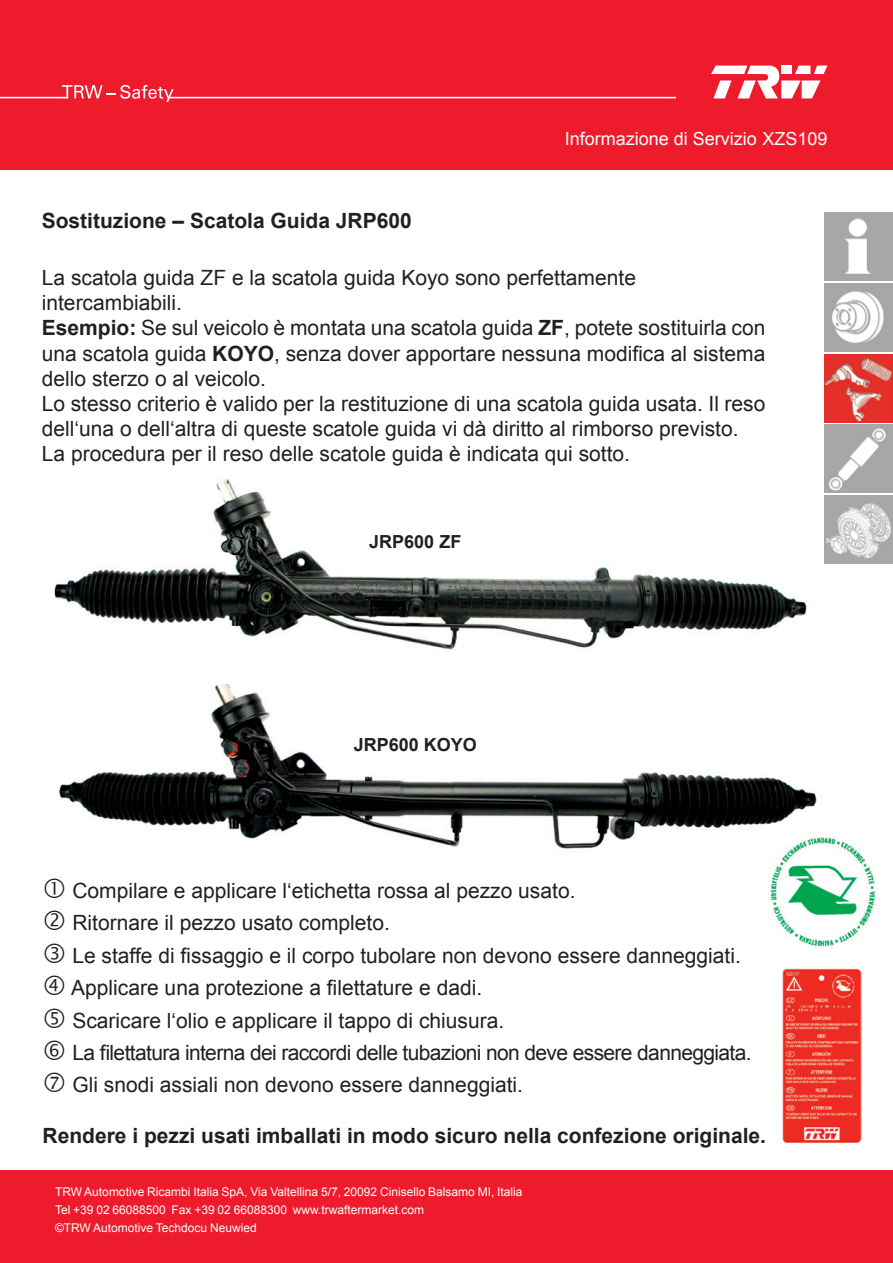
<style>
.page{position:relative;width:893px;height:1263px;background:#ee1b2c}
.page>*{position:absolute;margin:0;border:0;box-sizing:border-box;transform-origin:0 0}
.Haupt_Block_ohne_Tre{font:21px/25.2px "Arial";color:#231f20}
.Haupt_Block_ohne_Tre-2{font:700 21px "Arial";color:#231f20}
.Haupt_Block_ohne_Tre-3{font:21px "Arial";letter-spacing:-.03em;color:#231f20}
.t1{font:18px "Arial";color:#fff}
.t2{font:700 18px "Arial";color:#231f20}
.Body_copy{font:12px "Arial";color:#fff}
.s1{font-weight:700}
</style>
<div class="page">
<div style="left:0;top:171px;width:893px;height:999px;background:#fff"></div>
<svg style="left:62px;top:85px;width:112px;height:17px"></svg>
<hr style="left:0;top:97px;width:68px;height:1px;background:#fff">
<hr style="left:168px;top:97px;width:507px;height:1px;background:#fff">
<svg style="left:711px;top:66px;width:116px;height:32px"></svg>
<img style="left:825px;top:213px;width:68px;height:68px">
<img style="left:825px;top:283px;width:68px;height:68px">
<img style="left:825px;top:354px;width:68px;height:68px">
<img style="left:825px;top:425px;width:68px;height:68px">
<img style="left:825px;top:495px;width:68px;height:68px">
<img style="left:59px;top:684px;width:758px;height:165px">
<img style="left:54px;top:479px;width:753px;height:171px">
<img style="left:783px;top:968px;width:79px;height:174px">
<img style="left:767px;top:834px;width:109px;height:114px">
<p class="Haupt_Block_ohne_Tre-2" style="left:42px;top:206px;width:371px">Sostituzione – Scatola Guida JRP600</p>
<p class="t1" style="left:565px;top:127px;width:264px">Informazione di Servizio XZS109</p>
<p class="Haupt_Block_ohne_Tre" style="left:42px;top:265px;width:596px">La scatola guida ZF e la scatola guida Koyo sono perfettamente intercambiabili.</p>
<p class="Haupt_Block_ohne_Tre" style="left:42px;top:316px;width:725px;text-align:justify"><span class="s1">Esempio:</span> Se sul veicolo è montata una scatola guida <span class="s1">ZF</span>, potete sostituirla con una scatola guida <span class="s1">KOYO</span>, senza dover apportare nessuna modifica al sistema dello sterzo o al veicolo.</p>
<p class="Haupt_Block_ohne_Tre" style="left:42px;top:391px;width:725px">Lo stesso criterio è valido per la restituzione di una scatola guida usata. Il reso dell‘una o dell‘altra di queste scatole guida vi dà diritto al rimborso previsto.</p>
<p class="Haupt_Block_ohne_Tre" style="left:42px;top:442px;width:590px">La procedura per il reso delle scatole guida è indicata qui sotto.</p>
<p class="t2" style="left:369px;top:530px;width:94px">JRP600 ZF</p>
<p class="t2" style="left:354px;top:733px;width:125px">JRP600 KOYO</p>
<p class="Haupt_Block_ohne_Tre" style="left:72px;top:878px;width:505px">Compilare e applicare l‘etichetta rossa al pezzo usato.</p>
<p class="Haupt_Block_ohne_Tre" style="left:72px;top:910px;width:319px">Ritornare il pezzo usato completo.</p>
<p class="Haupt_Block_ohne_Tre" style="left:72px;top:943px;width:670px">Le staffe di fissaggio e il corpo tubolare non devono essere danneggiati.</p>
<p class="Haupt_Block_ohne_Tre" style="left:71px;top:975px;width:412px">Applicare una protezione a filettature e dadi.</p>
<p class="Haupt_Block_ohne_Tre" style="left:72px;top:1008px;width:433px">Scaricare l‘olio e applicare il tappo di chiusura.</p>
<p class="Haupt_Block_ohne_Tre-3" style="left:72px;top:1039px;width:681px">La filettatura interna dei raccordi delle tubazioni non deve essere danneggiata.</p>
<p class="Haupt_Block_ohne_Tre" style="left:72px;top:1072px;width:452px">Gli snodi assiali non devono essere danneggiati.</p>
<p class="Haupt_Block_ohne_Tre-2" style="left:43px;top:1121px;width:725px">Rendere i pezzi usati imballati in modo sicuro nella confezione originale.</p>
<p class="Body_copy" style="left:55px;top:1184px;width:469px">TRW Automotive Ricambi Italia SpA, Via Valtellina 5/7, 20092 Cinisello Balsamo MI, Italia</p>
<p class="Body_copy" style="left:55px;top:1201px;width:371px">Tel +39 02 66088500 Fax +39 02 66088300 www.trwaftermarket.com</p>
<p class="Body_copy" style="left:55px;top:1220px;width:203px">©TRW Automotive Techdocu Neuwied</p>
</div>
